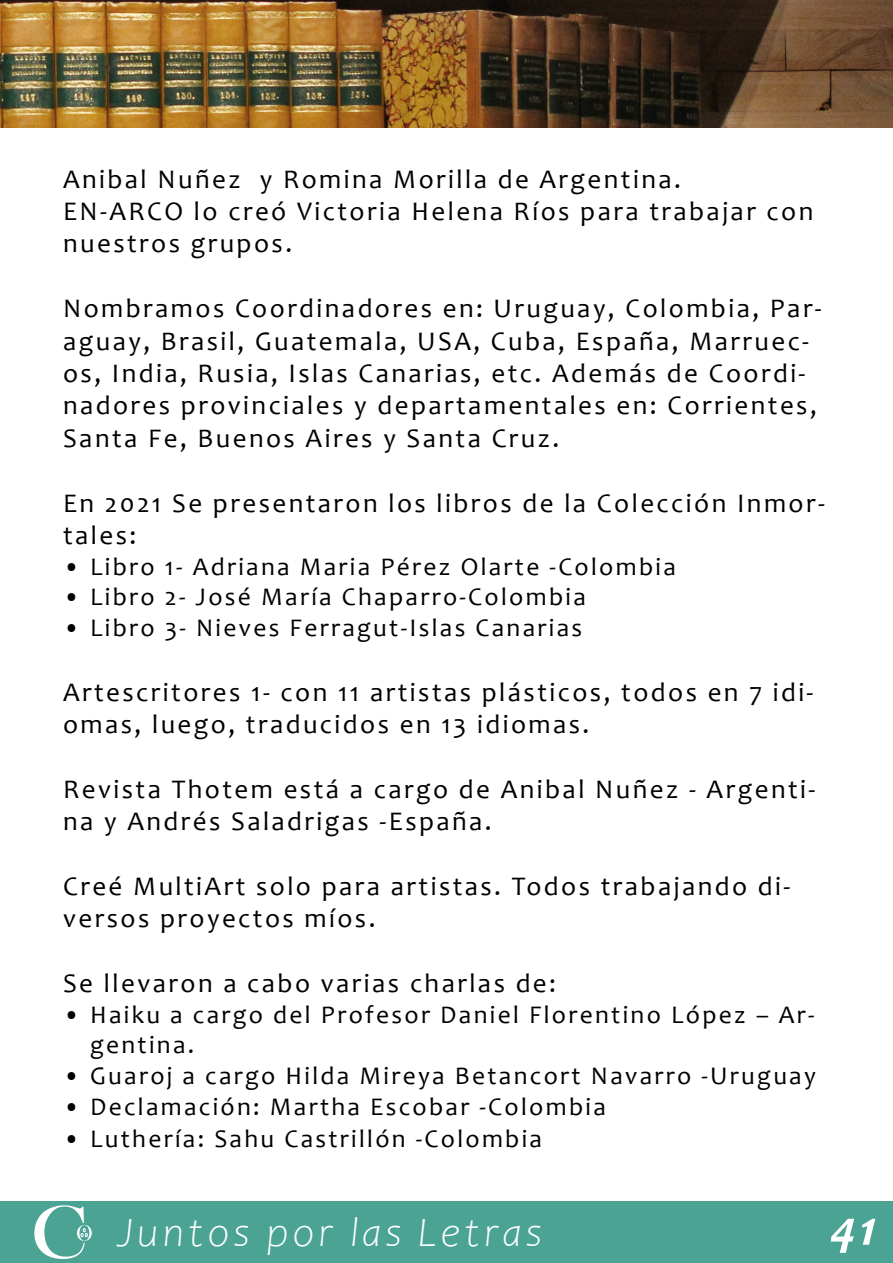
<style>
.page{position:relative;width:893px;height:1263px;background:#fff}
.page>*{position:absolute;margin:0;border:0;box-sizing:border-box;transform-origin:0 0}
.t1{font:italic 700 50.4px "Candara";color:#fff}
.t2{font:italic 300 42px "Candara";letter-spacing:.09em;color:#fff}
.Letra_Normla{font:27px/32.4px "Candara";letter-spacing:.09em;color:#000}
.t3{font:25.5px/30.6px "Candara";letter-spacing:.09em;color:#000}
</style>
<div class="page">
<div style="left:0;top:1201px;width:893px;height:61px;background:#4ba393"></div>
<img style="left:1px;top:0;width:892px;height:128px">
<hr style="left:0;top:0;width:1px;height:128px;background:#6996ce">
<svg style="left:34px;top:1205px;width:58px;height:54px"></svg>
<p class="Letra_Normla" style="left:63px;top:162px;width:619px">Anibal Nuñez y Romina Morilla de Argentina.</p>
<p class="Letra_Normla" style="left:63px;top:195px;width:752px">EN-ARCO lo creó Victoria Helena Ríos para trabajar con nuestros grupos.</p>
<p class="Letra_Normla" style="left:63px;top:292px;width:760px">Nombramos Coordinadores en: Uruguay, Colombia, Par&shy;aguay, Brasil, Guatemala, USA, Cuba, España, Marruec&shy;os, India, Rusia, Islas Canarias, etc. Además de Coordi&shy;nadores provinciales y departamentales en: Corrientes, Santa Fe, Buenos Aires y Santa Cruz.</p>
<p class="Letra_Normla" style="left:63px;top:486px;width:763px">En 2021 Se presentaron los libros de la Colección Inmor&shy;tales:</p>
<p class="t3" style="left:63px;top:551px;width:614px">• Libro 1- Adriana Maria Pérez Olarte -Colombia</p>
<p class="t3" style="left:63px;top:581px;width:524px">• Libro 2- José María Chaparro-Colombia</p>
<p class="t3" style="left:63px;top:612px;width:521px">• Libro 3- Nieves Ferragut-Islas Canarias</p>
<p class="Letra_Normla" style="left:63px;top:675px;width:752px">Artescritores 1- con 11 artistas plásticos, todos en 7 idi&shy;omas, luego, traducidos en 13 idiomas.</p>
<p class="Letra_Normla" style="left:63px;top:772px;width:754px">Revista Thotem está a cargo de Anibal Nuñez - Argenti&shy;na y Andrés Saladrigas -España.</p>
<p class="Letra_Normla" style="left:63px;top:870px;width:729px">Creé MultiArt solo para artistas. Todos trabajando di&shy;versos proyectos míos.</p>
<p class="Letra_Normla" style="left:63px;top:967px;width:494px">Se llevaron a cabo varias charlas de:</p>
<p class="t3" style="left:90px;top:999px;width:726px;text-indent:-27px">• Haiku a cargo del Profesor Daniel Florentino López – Ar&shy;gentina.</p>
<p class="t3" style="left:63px;top:1060px;width:754px">• Guaroj a cargo Hilda Mireya Betancort Navarro -Uruguay</p>
<p class="t3" style="left:63px;top:1091px;width:544px">• Declamación: Martha Escobar -Colombia</p>
<p class="t3" style="left:63px;top:1123px;width:481px">• Luthería: Sahu Castrillón -Colombia</p>
<h2 class="t2" style="left:118px;top:1209px;width:426px">Juntos por las Letras</h2>
<h1 class="t1" style="left:829px;top:1197px;width:56px">41</h1>
</div>
